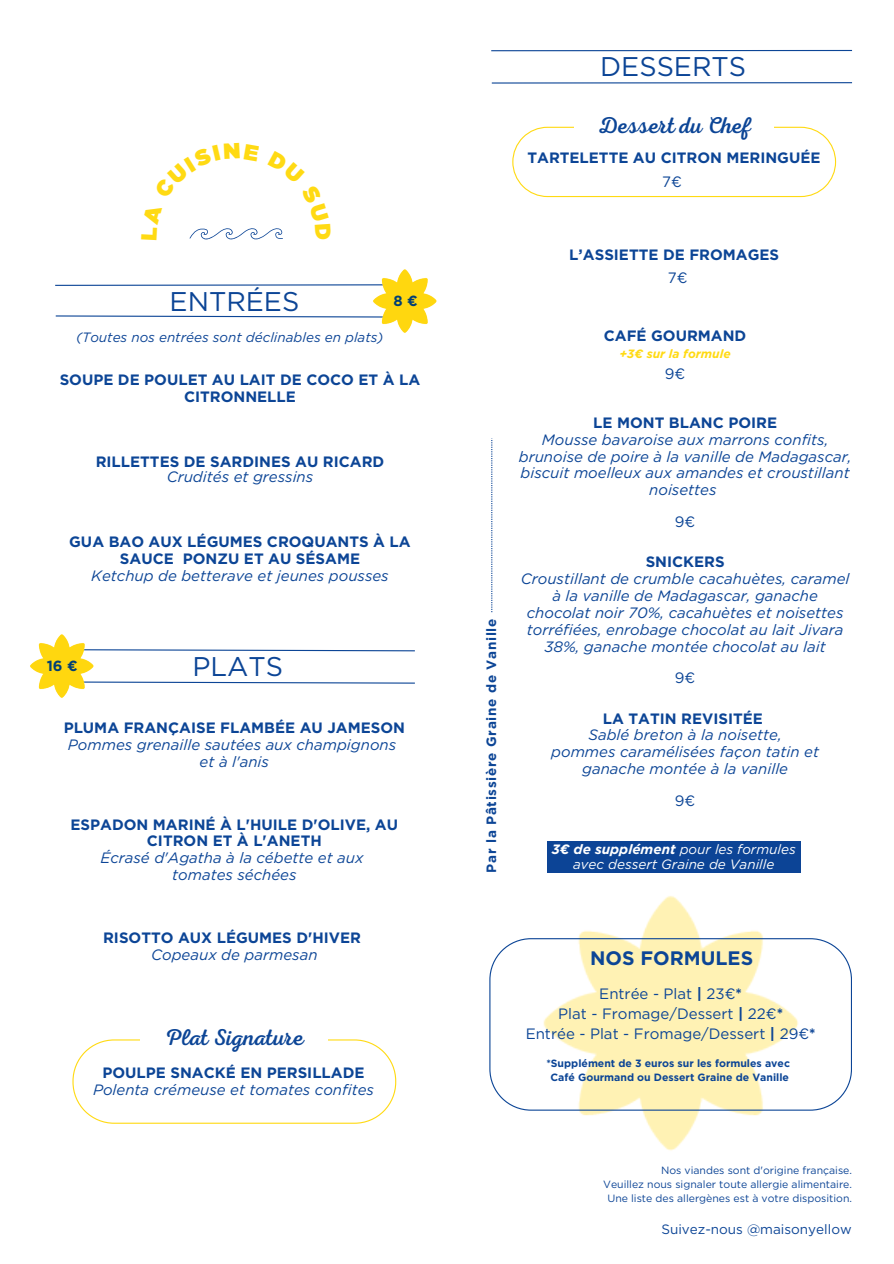
<style>
.page{position:relative;width:894px;height:1264px;background:#fff}
.page>*{position:absolute;margin:0;border:0;box-sizing:border-box;transform-origin:0 0}
.t1{font:27px "Gotham";color:#0c4596}
.t2{font:23.1px "RTL Adam Script Regular";color:#0c4596}
.t3{font:700 19.5px "Gotham";color:#0c4596}
.t4{font:italic 15px/16.8px "Gotham";color:#0c4596;text-align:center}
.t5{font:700 15px/16.8px "Gotham";color:#0c4596;text-align:center}
.t6{font:15px "Gotham";color:#0c4596}
.t7{font:700 14.7px "Gotham";color:#003f75}
.t8{font:italic 13.5px/14.7px "Gotham";color:#fff;text-align:center}
.t9{font:italic 13.5px "Gotham";color:#0d4596}
.t10{font:700 13.5px "Gotham";letter-spacing:.05em;color:#0c4596}
.t11{font:13.5px "Gotham";color:#0c4596}
.t12{font:italic 700 12px "Gotham";color:#ffda13}
.t13{font:10.5px/14px "Gotham";color:#0d4596;text-align:center}
.t14{font:700 10.5px "Gotham";color:#0c4596}
.s1{font-weight:400;font-style:italic}
.s2{font-weight:700;font-style:normal}
.s3{font-weight:700}
</style>
<div class="page">
<svg style="left:491px;top:438px;width:1px;height:174px"></svg>
<hr style="left:491px;top:50px;width:360px;height:1px;background:#0c4596">
<hr style="left:491px;top:82px;width:360px;height:2px;background:#0c4596">
<img style="left:537px;top:896px;width:267px;height:255px">
<svg style="left:489px;top:938px;width:362px;height:172px"></svg>
<div style="left:547px;top:841px;width:253px;height:31px;background:#0c4496"></div>
<svg style="left:512px;top:127px;width:323px;height:70px"></svg>
<div style="left:574px;top:98px;width:199px;height:58px;background:#fff"></div>
<svg style="left:55px;top:284px;width:317px;height:2px"></svg>
<svg style="left:55px;top:315px;width:317px;height:3px"></svg>
<img style="left:372px;top:269px;width:65px;height:64px">
<svg style="left:95px;top:649px;width:320px;height:3px"></svg>
<svg style="left:95px;top:681px;width:320px;height:3px"></svg>
<img style="left:30px;top:634px;width:65px;height:64px">
<svg style="left:72px;top:1039px;width:324px;height:84px"></svg>
<div style="left:141px;top:1010px;width:187px;height:58px;background:#fff"></div>
<svg style="left:189px;top:228px;width:94px;height:12px"></svg>
<p class="t1" style="left:169px;top:285px;width:131px">ENTRÉES</p>
<p class="t9" style="left:76px;top:329px;width:308px">(Toutes nos entrées sont déclinables en plats)</p>
<p class="t7" style="left:393px;top:292px;width:26px">8 €</p>
<p class="t5" style="left:60px;top:371px;width:362px">SOUPE DE POULET AU LAIT DE COCO ET À LA<br>CITRONNELLE</p>
<p class="t5" style="left:96px;top:454px;width:290px;line-height:14.7px">RILLETTES DE SARDINES AU RICARD<br><span class="s1">Crudités et gressins</span></p>
<p class="t5" style="left:69px;top:533px;width:343px">GUA BAO AUX LÉGUMES CROQUANTS À LA<br>SAUCE PONZU ET AU SÉSAME<br><span class="s1">Ketchup de betterave et jeunes pousses</span></p>
<p class="t7" style="left:47px;top:656px;width:32px">16 €</p>
<p class="t1" style="left:192px;top:649px;width:92px">PLATS</p>
<p class="t5" style="left:64px;top:719px;width:343px">PLUMA FRANÇAISE FLAMBÉE AU JAMESON</p>
<p class="t4" style="left:68px;top:735px;width:330px">Pommes grenaille sautées aux champignons</p>
<p class="t4" style="left:199px;top:752px;width:71px">et à l'anis</p>
<p class="t5" style="left:71px;top:815px;width:329px">ESPADON MARINÉ À L'HUILE D'OLIVE, AU<br>CITRON ET À L'ANETH<br><span class="s1">Écrasé d'Agatha à la cébette et aux<br>tomates séchées</span></p>
<p class="t5" style="left:103px;top:929px;width:259px">RISOTTO AUX LÉGUMES D'HIVER<br><span class="s1">Copeaux de parmesan</span></p>
<p class="t2" style="left:165px;top:1024px;width:141px">Plat Signature</p>
<p class="t4" style="left:93px;top:1063px;width:282px"><span class="s2">POULPE SNACKÉ EN PERSILLADE<br></span>Polenta crémeuse et tomates confites</p>
<p class="t1" style="left:600px;top:50px;width:147px">DESSERTS</p>
<h1 class="t2" style="left:597px;top:112px;width:154px">Dessert du Chef</h1>
<p class="t5" style="left:527px;top:149px;width:294px">TARTELETTE AU CITRON MERINGUÉE</p>
<p class="t6" style="left:662px;top:172px;width:21px">7€</p>
<h2 class="t10" style="left:483px;top:872px;width:255px;rotate:-90deg">Par la Pâtissière Graine de Vanille</h2>
<p class="t5" style="left:569px;top:247px;width:211px">L’ASSIETTE DE FROMAGES</p>
<p class="t6" style="left:667px;top:269px;width:21px">7€</p>
<p class="t5" style="left:603px;top:327px;width:144px">CAFÉ GOURMAND</p>
<p class="t6" style="left:664px;top:365px;width:22px">9€</p>
<h1 class="t12" style="left:619px;top:346px;width:113px">+3€ sur la formule</h1>
<p class="t5" style="left:593px;top:414px;width:185px">LE MONT BLANC POIRE</p>
<p class="t4" style="left:518px;top:431px;width:334px">Mousse bavaroise aux marrons confits, brunoise de poire à la vanille de Madagascar, biscuit moelleux aux amandes et croustillant noisettes</p>
<h4 class="t6" style="left:674px;top:512px;width:22px">9€</h4>
<p class="t5" style="left:645px;top:553px;width:80px">SNICKERS</p>
<p class="t4" style="left:520px;top:570px;width:330px">Croustillant de crumble cacahuètes, caramel à la vanille de Madagascar, ganache chocolat noir 70%, cacahuètes et noisettes torréfiées, enrobage chocolat au lait Jivara 38%, ganache montée chocolat au lait</p>
<p class="t6" style="left:674px;top:668px;width:22px">9€</p>
<p class="t5" style="left:602px;top:709px;width:161px">LA TATIN REVISITÉE</p>
<p class="t4" style="left:588px;top:726px;width:195px">Sablé breton à la noisette,</p>
<p class="t4" style="left:551px;top:743px;width:269px">pommes caramélisées façon tatin et ganache montée à la vanille</p>
<p class="t6" style="left:674px;top:791px;width:22px">9€</p>
<p class="t8" style="left:551px;top:842px;width:245px"><span class="s3">3€ de supplément</span> pour les formules avec dessert Graine de Vanille</p>
<h6 class="t3" style="left:590px;top:946px;width:165px">NOS FORMULES</h6>
<h6 class="t6" style="left:599px;top:984px;width:144px">Entrée - Plat <span class="s3">|</span> 23€<span class="s3">*</span></h6>
<p class="t6" style="left:558px;top:1004px;width:226px">Plat - Fromage/Dessert <span class="s3">|</span> 22€<span class="s3">*</span></p>
<p class="t6" style="left:525px;top:1024px;width:291px">Entrée - Plat - Fromage/Dessert <span class="s3">|</span> 29€<span class="s3">*</span></p>
<p class="t14" style="left:546px;top:1056px;width:245px">*Supplément de 3 euros sur les formules avec</p>
<p class="t14" style="left:550px;top:1070px;width:240px">Café Gourmand ou Dessert Graine de Vanille</p>
<h5 class="t13" style="left:661px;top:1163px;width:192px">Nos viandes sont d'origine française.</h5>
<p class="t13" style="left:603px;top:1177px;width:250px">Veuillez nous signaler toute allergie alimentaire.<br>Une liste des allergènes est à votre disposition.</p>
<p class="t11" style="left:661px;top:1221px;width:192px">Suivez-nous @maisonyellow</p>
</div>
